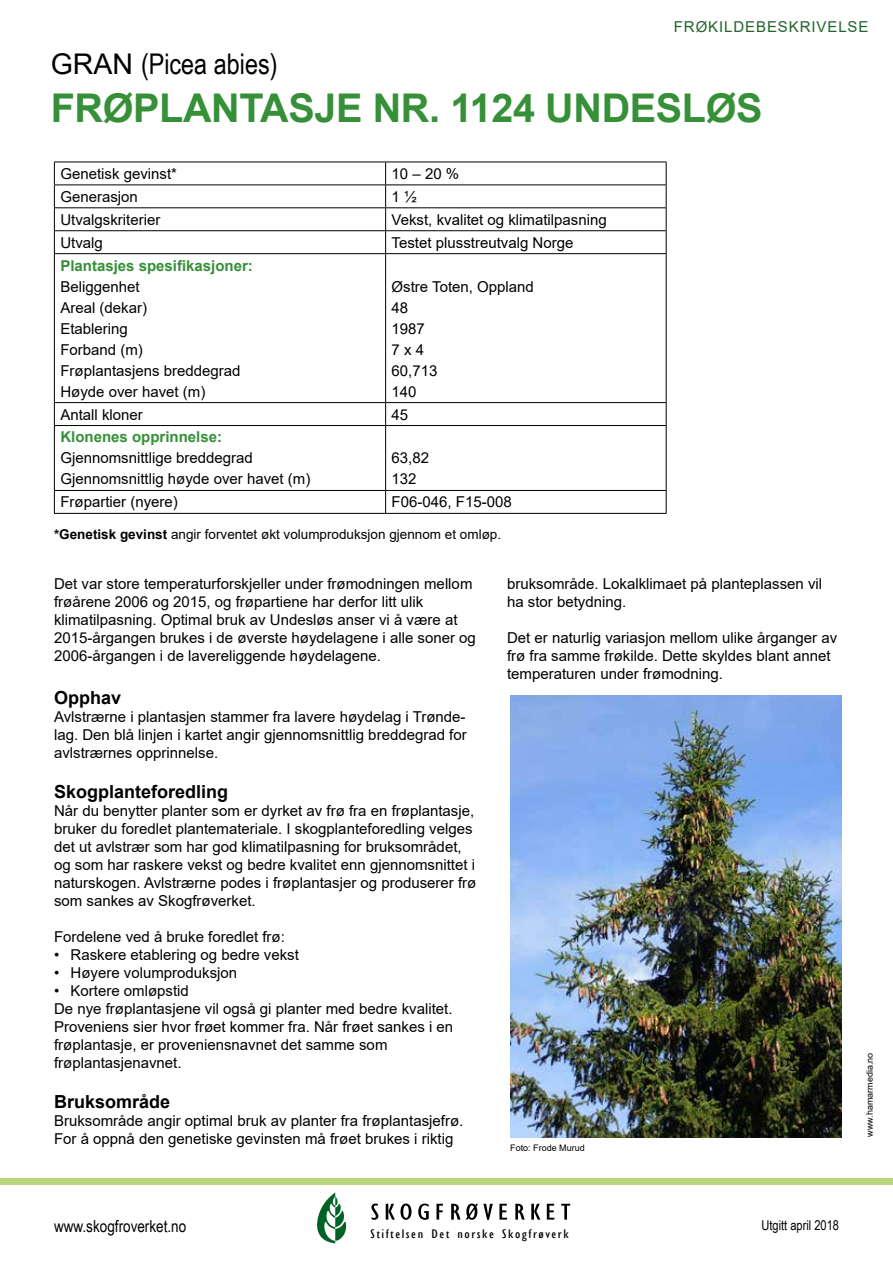
<style>
.page{position:relative;width:893px;height:1263px;background:#fff}
.page>*{position:absolute;margin:0;border:0;box-sizing:border-box;transform-origin:0 0}
.t1{font:700 39.6px "Arial";letter-spacing:-.01em;color:#369038}
.t2{font:28.5px "Arial Narrow";color:#000}
.t3{font:700 18px "Arial";color:#000}
.t4{font:16.5px "Arial Narrow";color:#000}
.t5{font:15px/18px "Arial";color:#000}
.t6{font:700 15px "Arial";color:#369038}
.t7{font:15px "Arial";letter-spacing:.06em;color:#22632c}
.t8{font:13.5px "Arial";color:#000}
.t9{font:13.5px "Arial Narrow";color:#000}
.t10{font:condensed 12.9px "Gill Sans";letter-spacing:.1em;color:#000;scale:1.2 1}
.t11{font:9px "Arial";color:#000}
.s1{font-family:"Arial"}
.s2{font-weight:700}
</style>
<div class="page">
<img style="left:510px;top:695px;width:332px;height:442px">
<hr style="left:54px;top:162px;width:332px;height:1px;background:#000">
<hr style="left:386px;top:162px;width:280px;height:1px;background:#000">
<hr style="left:54px;top:184px;width:332px;height:1px;background:#000">
<hr style="left:386px;top:184px;width:280px;height:1px;background:#000">
<hr style="left:54px;top:207px;width:332px;height:1px;background:#000">
<hr style="left:386px;top:207px;width:280px;height:1px;background:#000">
<hr style="left:54px;top:230px;width:332px;height:1px;background:#000">
<svg style="left:54px;top:162px;width:1px;height:91px"></svg>
<hr style="left:386px;top:230px;width:280px;height:1px;background:#000">
<svg style="left:385px;top:162px;width:1px;height:91px"></svg>
<svg style="left:666px;top:162px;width:1px;height:91px"></svg>
<hr style="left:54px;top:253px;width:332px;height:1px;background:#000">
<hr style="left:54px;top:254px;width:1px;height:148px;background:#000">
<hr style="left:386px;top:253px;width:280px;height:1px;background:#000">
<hr style="left:385px;top:254px;width:1px;height:148px;background:#000">
<hr style="left:666px;top:254px;width:1px;height:148px;background:#000">
<hr style="left:54px;top:402px;width:332px;height:1px;background:#000">
<svg style="left:54px;top:403px;width:1px;height:22px"></svg>
<hr style="left:386px;top:402px;width:280px;height:1px;background:#000">
<svg style="left:385px;top:403px;width:1px;height:22px"></svg>
<svg style="left:666px;top:403px;width:1px;height:22px"></svg>
<hr style="left:54px;top:425px;width:332px;height:1px;background:#000">
<hr style="left:54px;top:426px;width:1px;height:64px;background:#000">
<hr style="left:386px;top:425px;width:280px;height:1px;background:#000">
<hr style="left:385px;top:426px;width:1px;height:64px;background:#000">
<hr style="left:666px;top:426px;width:1px;height:64px;background:#000">
<hr style="left:54px;top:490px;width:332px;height:1px;background:#000">
<svg style="left:54px;top:491px;width:1px;height:22px"></svg>
<hr style="left:386px;top:490px;width:280px;height:1px;background:#000">
<svg style="left:385px;top:491px;width:1px;height:22px"></svg>
<svg style="left:666px;top:491px;width:1px;height:22px"></svg>
<hr style="left:54px;top:513px;width:332px;height:1px;background:#000">
<hr style="left:386px;top:513px;width:280px;height:1px;background:#000">
<svg style="left:371px;top:1203px;width:199px;height:17px"></svg>
<svg style="left:317px;top:1192px;width:30px;height:51px"></svg>
<div style="left:0;top:1178px;width:893px;height:6px;background:#bbd57f"></div>
<p class="t7" style="left:674px;top:17px;width:196px">FRØKILDEBESKRIVELSE</p>
<h2 class="t2" style="left:51px;top:43px;width:228px"><span class="s1">GRAN</span> (Picea abies)</h2>
<h1 class="t1" style="left:51px;top:80px;width:713px">FRØPLANTASJE NR. 1124 UNDESLØS</h1>
<p class="t5" style="left:60px;top:165px;width:118px">Genetisk gevinst*</p>
<p class="t5" style="left:392px;top:165px;width:69px">10 – 20 %</p>
<p class="t5" style="left:60px;top:187px;width:79px">Generasjon</p>
<p class="t5" style="left:392px;top:187px;width:27px">1 ½</p>
<p class="t5" style="left:60px;top:210px;width:102px">Utvalgskriterier</p>
<p class="t5" style="left:392px;top:210px;width:217px">Vekst, kvalitet og klimatilpasning</p>
<p class="t5" style="left:60px;top:233px;width:44px">Utvalg</p>
<p class="t5" style="left:392px;top:233px;width:183px">Testet plusstreutvalg Norge</p>
<p class="t6" style="left:60px;top:255px;width:194px">Plantasjes spesifikasjoner:</p>
<p class="t5" style="left:60px;top:276px;width:182px;line-height:21px">Beliggenhet<br>Areal (dekar)<br>Etablering<br>Forband (m)<br>Frøplantasjens breddegrad<br>Høyde over havet (m)</p>
<p class="t5" style="left:392px;top:276px;width:144px;line-height:21px">Østre Toten, Oppland<br>48<br>1987<br>7 x 4<br>60,713<br>140</p>
<p class="t5" style="left:60px;top:405px;width:84px">Antall kloner</p>
<p class="t5" style="left:392px;top:405px;width:18px">45</p>
<p class="t6" style="left:60px;top:427px;width:163px">Klonenes opprinnelse:</p>
<p class="t5" style="left:60px;top:448px;width:252px;line-height:21px">Gjennomsnittlige breddegrad<br>Gjennomsnittlig høyde over havet (m)</p>
<p class="t5" style="left:392px;top:448px;width:39px;line-height:21px">63,82<br>132</p>
<p class="t5" style="left:60px;top:493px;width:119px">Frøpartier (nyere)</p>
<p class="t5" style="left:392px;top:493px;width:122px">F06-046, F15-008</p>
<p class="t8" style="left:54px;top:525px;width:449px"><span class="s2">*Genetisk gevinst</span> angir forventet økt volumproduksjon gjennom et omløp.</p>
<p class="t5" style="left:54px;top:575px;width:423px">Det var store temperaturforskjeller under frømodningen mellom frøårene 2006 og 2015, og frøpartiene har derfor litt ulik klimatilpasning. Optimal bruk av Undesløs anser vi å være at 2015-årgangen brukes i de øverste høydelagene i alle soner og 2006-årgangen i de lavereliggende høydelagene.</p>
<p class="t3" style="left:54px;top:685px;width:69px">Opphav</p>
<p class="t5" style="left:54px;top:708px;width:414px;text-align:justify">Avlstrærne i plantasjen stammer fra lavere høydelag i Trønde&shy;lag. Den blå linjen i kartet angir gjennomsnittlig breddegrad for avlstrærnes opprinnelse.</p>
<p class="t3" style="left:54px;top:779px;width:176px">Skogplanteforedling</p>
<p class="t5" style="left:54px;top:802px;width:424px">Når du benytter planter som er dyrket av frø fra en frøplantasje, bruker du foredlet plantemateriale. I skogplanteforedling velges det ut avlstrær som har god klimatilpasning for bruksområdet, og som har raskere vekst og bedre kvalitet enn gjennomsnittet i naturskogen. Avlstrærne podes i frøplantasjer og produserer frø som sankes av Skogfrøverket.</p>
<p class="t5" style="left:54px;top:928px;width:232px">Fordelene ved å bruke foredlet frø:</p>
<p class="t5" style="left:54px;top:946px;width:246px">• Raskere etablering og bedre vekst</p>
<p class="t5" style="left:54px;top:964px;width:185px">• Høyere volumproduksjon</p>
<p class="t5" style="left:54px;top:982px;width:401px">• Kortere omløpstid<br>De nye frøplantasjene vil også gi planter med bedre kvalitet.<br>Proveniens sier hvor frøet kommer fra. Når frøet sankes i en frøplantasje, er proveniensnavnet det samme som frøplantasjenavnet.</p>
<p class="t3" style="left:54px;top:1089px;width:118px">Bruksområde</p>
<p class="t5" style="left:54px;top:1111px;width:411px">Bruksområde angir optimal bruk av planter fra frøplantasjefrø.<br>For å oppnå den genetiske gevinsten må frøet brukes i riktig</p>
<p class="t5" style="left:507px;top:575px;width:317px">bruksområde. Lokalklimaet på planteplassen vil ha stor betydning.</p>
<p class="t5" style="left:507px;top:629px;width:332px">Det er naturlig variasjon mellom ulike årganger av frø fra samme frøkilde. Dette skyldes blant annet temperaturen under frømodning.</p>
<p class="t11" style="left:510px;top:1142px;width:76px">Foto: Frode Murud</p>
<p class="t4" style="left:54px;top:1214px;width:134px">www.skogfroverket.no</p>
<p class="t9" style="left:761px;top:1215px;width:79px">Utgitt april 2018</p>
<p class="t10" style="left:371px;top:1226px;width:167px">Stiftelsen Det norske Skogfrøverk</p>
<p class="t11" style="left:864px;top:1137px;width:86px;rotate:-90deg">www.hamarmedia.no</p>
</div>
